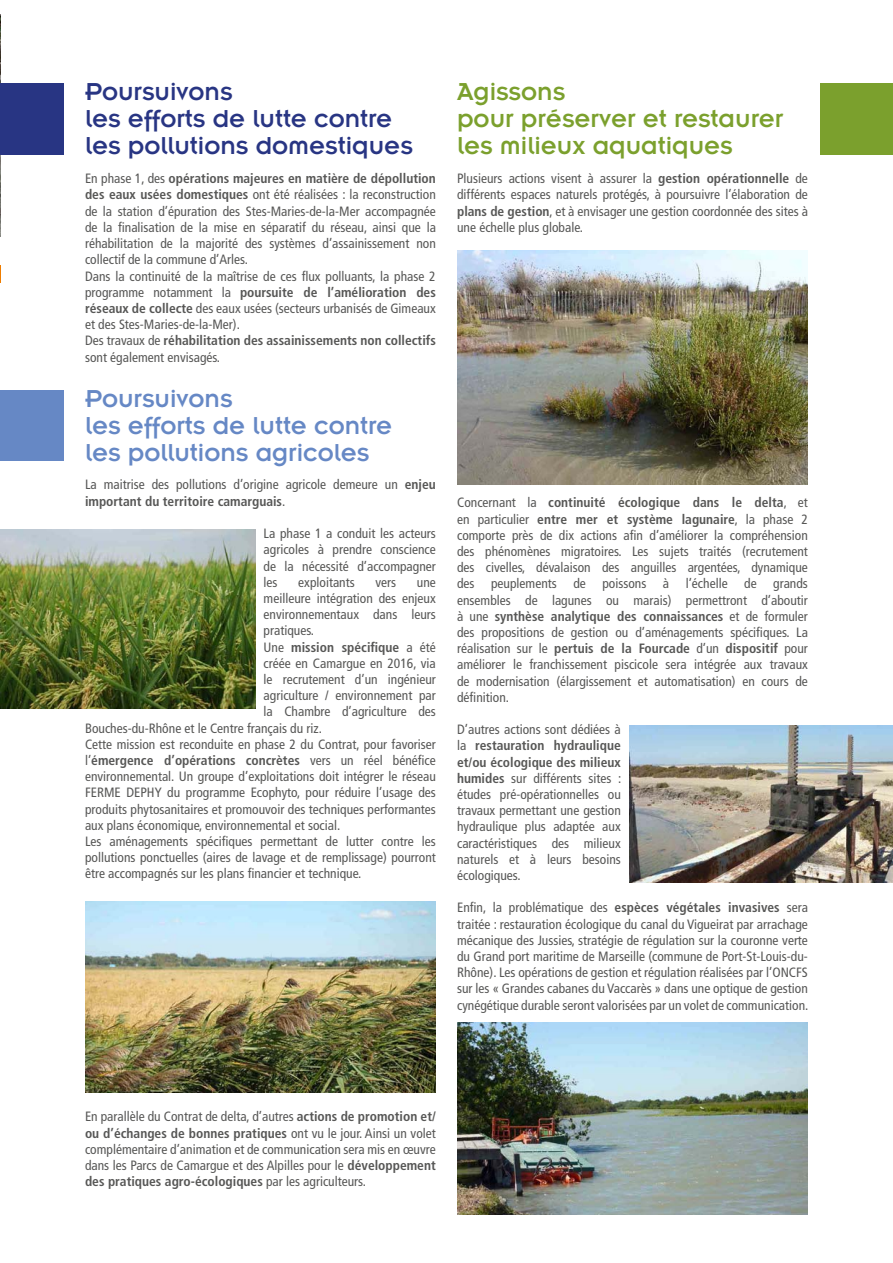
<style>
.page{position:relative;width:893px;height:1263px;background:#fff}
.page>*{position:absolute;margin:0;border:0;box-sizing:border-box;transform-origin:0 0}
.t1{font:27px/27px "Insignia";color:#283583}
.t2{font:27px/27px "Insignia";color:#6688c5}
.t3{font:27px/27px "Insignia";color:#7ba02d}
.t4{font:condensed 13.5px/16.2px "Frutiger";color:#575756;text-align:justify}
.t5{font:700 condensed 13.5px "Frutiger";color:#575756}
.s1{font-weight:700}
.s2{font-weight:400}
</style>
<div class="page">
<img style="left:0;top:15px;width:1px;height:221px">
<img style="left:457px;top:250px;width:351px;height:234px">
<div style="left:0;top:84px;width:64px;height:71px;background:#283583"></div>
<div style="left:821px;top:84px;width:72px;height:71px;background:#7ba02d"></div>
<div style="left:0;top:390px;width:64px;height:70px;background:#6688c5"></div>
<img style="left:0;top:530px;width:255px;height:178px">
<img style="left:629px;top:725px;width:264px;height:157px">
<img style="left:85px;top:901px;width:351px;height:191px">
<img style="left:457px;top:1023px;width:351px;height:191px">
<h1 class="t1" style="left:85px;top:78px;width:329px">Poursuivons<br>les efforts de lutte contre les pollutions domestiques</h1>
<p class="t4" style="left:85px;top:171px;width:352px;text-align:left">En phase 1, des <span class="s1">opérations majeures en matière de dépollution des eaux usées domestiques</span> ont été réalisées : la reconstruction de la station d’épuration des Stes-Maries-de-la-Mer accompagnée de la finalisation de la mise en séparatif du réseau, ainsi que la réhabilitation de la majorité des systèmes d’assainissement non collectif de la commune d’Arles.<br>Dans la continuité de la maîtrise de ces flux polluants, la phase 2 programme notamment la <span class="s1">poursuite de l’amélioration des réseaux de collecte</span> des eaux usées (secteurs urbanisés de Gimeaux et des Stes-Maries-de-la-Mer).<br>Des travaux de <span class="s1">réhabilitation des assainissements non collectifs </span>sont également envisagés.</p>
<h1 class="t2" style="left:85px;top:385px;width:309px">Poursuivons<br>les efforts de lutte contre les pollutions agricoles</h1>
<p class="t4" style="left:85px;top:477px;width:352px">La maitrise des pollutions d’origine agricole demeure un <span class="s1">enjeu important du territoire camarguais</span>.</p>
<p class="t4" style="left:264px;top:525px;width:174px">La phase 1 a conduit les acteurs agricoles à prendre conscience de la nécessité d’accompagner les</p>
<p class="t4" style="left:298px;top:574px;width:58px">exploitants</p>
<p class="t4" style="left:375px;top:574px;width:22px">vers</p>
<p class="t4" style="left:417px;top:574px;width:21px">une</p>
<p class="t4" style="left:264px;top:590px;width:174px">meilleure intégration des enjeux</p>
<p class="t4" style="left:264px;top:606px;width:174px">environnementaux dans leurs</p>
<p class="t4" style="left:264px;top:623px;width:52px">pratiques.</p>
<p class="t5" style="left:264px;top:639px;width:174px"><span class="s2">Une</span> mission spécifique <span class="s2">a été</span></p>
<p class="t4" style="left:264px;top:655px;width:174px">créée en Camargue en 2016, via</p>
<p class="t4" style="left:264px;top:671px;width:174px">le recrutement d’un ingénieur</p>
<p class="t4" style="left:264px;top:687px;width:174px">agriculture / environnement par</p>
<p class="t4" style="left:264px;top:704px;width:174px">la Chambre d’agriculture des</p>
<p class="t4" style="left:85px;top:720px;width:238px">Bouches-du-Rhône et le Centre français du riz.</p>
<p class="t4" style="left:85px;top:736px;width:352px">Cette mission est reconduite en phase 2 du Contrat, pour favoriser</p>
<p class="t5" style="left:85px;top:752px;width:352px"><span class="s2">l’</span>émergence d’opérations concrètes <span class="s2">vers un réel bénéfice</span></p>
<p class="t4" style="left:85px;top:768px;width:352px">environnemental. Un groupe d’exploitations doit intégrer le réseau</p>
<p class="t4" style="left:85px;top:785px;width:352px">FERME DEPHY du programme Ecophyto, pour réduire l’usage des</p>
<p class="t4" style="left:85px;top:801px;width:352px">produits phytosanitaires et promouvoir des techniques performantes</p>
<p class="t4" style="left:85px;top:817px;width:257px">aux plans économique, environnemental et social.</p>
<p class="t4" style="left:85px;top:833px;width:352px">Les aménagements spécifiques permettant de lutter contre les</p>
<p class="t4" style="left:85px;top:849px;width:352px">pollutions ponctuelles (aires de lavage et de remplissage) pourront</p>
<p class="t4" style="left:85px;top:866px;width:278px">être accompagnés sur les plans financier et technique.</p>
<h1 class="t3" style="left:457px;top:78px;width:328px">Agissons<br>pour préserver et restaurer les milieux aquatiques</h1>
<p class="t4" style="left:457px;top:171px;width:352px">Plusieurs actions visent à assurer la <span class="s1">gestion opérationnelle</span> de différents espaces naturels protégés, à poursuivre l’élaboration de <span class="s1">plans de gestion</span>, et à envisager une gestion coordonnée des sites à une échelle plus globale.</p>
<p class="t4" style="left:457px;top:495px;width:352px">Concernant la <span class="s1">continuité écologique dans le delta</span>, et en particulier <span class="s1">entre mer et système lagunaire</span>, la phase 2 comporte près de dix actions afin d’améliorer la compréhension des phénomènes migratoires. Les sujets traités (recrutement des civelles, dévalaison des anguilles argentées, dynamique des peuplements de poissons à l’échelle de grands ensembles de lagunes ou marais) permettront d’aboutir à une <span class="s1">synthèse analytique des connaissances</span> et de formuler des propositions de gestion ou d’aménagements spécifiques. La réalisation sur le <span class="s1">pertuis de la Fourcade</span> d’un <span class="s1">dispositif</span> pour améliorer le franchissement piscicole sera intégrée aux travaux de modernisation (élargissement et automatisation) en cours de définition.</p>
<p class="t4" style="left:457px;top:721px;width:166px">D’autres actions sont dédiées à la <span class="s1">restauration hydraulique et/ou écologique des milieux humides</span> sur différents sites : études pré-opérationnelles ou travaux permettant une gestion hydraulique plus adaptée aux caractéristiques des milieux naturels et à leurs besoins écologiques.</p>
<p class="t4" style="left:457px;top:900px;width:353px">Enfin, la problématique des <span class="s1">espèces végétales invasives</span> sera traitée : restauration écologique du canal du Vigueirat par arrachage mécanique des Jussies, stratégie de régulation sur la couronne verte du Grand port maritime de Marseille (commune de Port-St-Louis-du-Rhône). Les opérations de gestion et régulation réalisées par l’ONCFS sur les « Grandes cabanes du Vaccarès » dans une optique de gestion cynégétique durable seront valorisées par un volet de communication.</p>
<p class="t4" style="left:85px;top:1109px;width:352px">En parallèle du Contrat de delta, d’autres <span class="s1">actions de promotion et/ ou d’échanges de bonnes pratiques</span> ont vu le jour. Ainsi un volet complémentaire d’animation et de communication sera mis en œuvre dans les Parcs de Camargue et des Alpilles pour le <span class="s1">développement des pratiques agro-écologiques</span> par les agriculteurs.</p>
</div>
